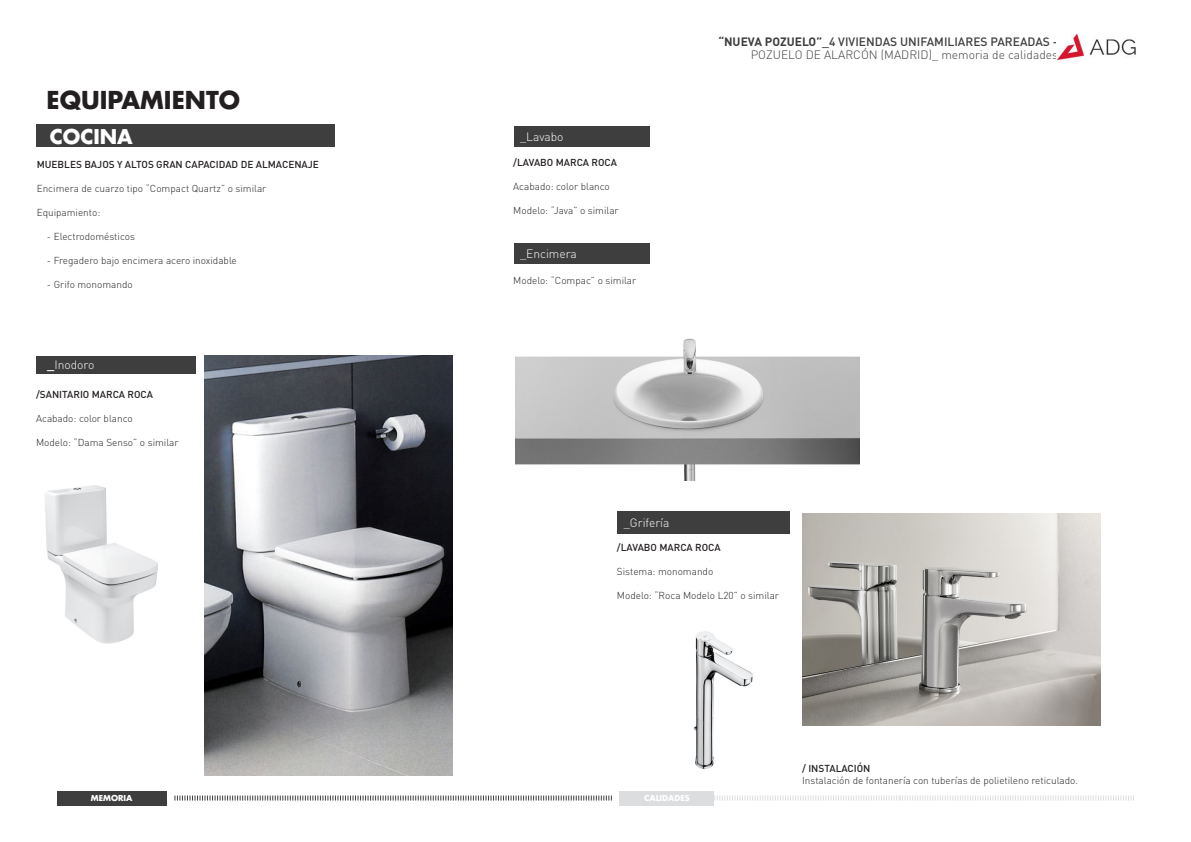
<style>
.page{position:relative;width:1191px;height:842px;background:#fff}
.page>*{position:absolute;margin:0;border:0;box-sizing:border-box;transform-origin:0 0}
.titulos_secciones{font:700 24px "Futura Std";color:#231f20}
.t1{font:700 19.8px "Futura Std";color:#fff}
.t2{font:300 12px/12.8px "DIN Pro";color:#3e3e3f;text-align:right}
.t3{font:300 12px "DIN Pro";color:#fff}
.t4{font:300 10px "DIN Pro";color:#231f20}
.t5{font:500 10px "DIN Pro";color:#231f20}
.t6{font:700 8px "Futura Std";color:#fff}
.s1{font-weight:700}
.s2{font-weight:500}
</style>
<div class="page">
<img style="left:1057px;top:33px;width:79px;height:28px">
<div style="left:57px;top:791px;width:109px;height:14px;background:#3e3e3f"></div>
<div style="left:619px;top:791px;width:95px;height:14px;background:#dcdddf"></div>
<svg style="left:174px;top:795px;width:438px;height:5px"></svg>
<svg style="left:714px;top:795px;width:420px;height:5px"></svg>
<img style="left:694px;top:631px;width:59px;height:139px">
<div style="left:36px;top:125px;width:298px;height:22px;background:#3e3e3f"></div>
<div style="left:36px;top:356px;width:159px;height:17px;background:#3e3e3f"></div>
<div style="left:514px;top:126px;width:135px;height:20px;background:#3e3e3f"></div>
<img style="left:45px;top:485px;width:113px;height:159px">
<img style="left:515px;top:338px;width:344px;height:143px">
<div style="left:514px;top:244px;width:135px;height:20px;background:#3e3e3f"></div>
<div style="left:617px;top:511px;width:173px;height:23px;background:#3e3e3f"></div>
<img style="left:204px;top:356px;width:248px;height:420px">
<img style="left:802px;top:514px;width:298px;height:211px">
<p class="titulos_secciones" style="left:47px;top:84px;width:195px">EQUIPAMIENTO</p>
<p class="t1" style="left:50px;top:123px;width:85px">COCINA</p>
<p class="t5" style="left:37px;top:157px;width:284px">MUEBLES BAJOS Y ALTOS GRAN CAPACIDAD DE ALMACENAJE</p>
<p class="t4" style="left:37px;top:181px;width:231px">Encimera de cuarzo tipo “Compact Quartz” o similar</p>
<p class="t4" style="left:37px;top:205px;width:65px">Equipamiento:</p>
<p class="t4" style="left:47px;top:229px;width:90px">- Electrodomésticos</p>
<p class="t4" style="left:47px;top:253px;width:191px">- Fregadero bajo encimera acero inoxidable</p>
<p class="t4" style="left:47px;top:277px;width:87px">- Grifo monomando</p>
<p class="t3" style="left:47px;top:357px;width:49px"><span class="s1">_</span>Inodoro</p>
<p class="t5" style="left:36px;top:388px;width:118px">/SANITARIO MARCA ROCA</p>
<p class="t4" style="left:36px;top:412px;width:98px">Acabado: color blanco</p>
<p class="t4" style="left:36px;top:436px;width:144px">Modelo: “Dama Senso” o similar</p>
<p class="t3" style="left:520px;top:128px;width:45px">_Lavabo</p>
<p class="t5" style="left:513px;top:156px;width:105px">/LAVABO MARCA ROCA</p>
<p class="t4" style="left:513px;top:180px;width:98px">Acabado: color blanco</p>
<p class="t4" style="left:513px;top:204px;width:107px">Modelo: “Java” o similar</p>
<p class="t3" style="left:520px;top:246px;width:58px">_Encimera</p>
<p class="t4" style="left:513px;top:273px;width:125px">Modelo: “Compac” o similar</p>
<p class="t2" style="left:718px;top:35px;width:341px"><span class="s1">“NUEVA POZUELO”</span><span class="s2">_4 VIVIENDAS UNIFAMILIARES PAREADAS -<br></span>POZUELO DE ALARCÓN (MADRID)_ memoria de calidades</p>
<p class="t3" style="left:624px;top:515px;width:47px">_Grifería</p>
<p class="t5" style="left:617px;top:541px;width:105px">/LAVABO MARCA ROCA</p>
<p class="t4" style="left:617px;top:565px;width:98px">Sistema: monomando</p>
<p class="t4" style="left:617px;top:589px;width:164px">Modelo: “Roca Modelo L20” o similar</p>
<p class="t5" style="left:802px;top:761px;width:70px">/ INSTALACIÓN</p>
<p class="t4" style="left:802px;top:773px;width:277px">Instalación de fontanería con tuberías de polietileno reticulado.</p>
<p class="t6" style="left:91px;top:793px;width:43px">MEMORIA</p>
<p class="t6" style="left:644px;top:793px;width:47px">CALIDADES</p>
</div>
